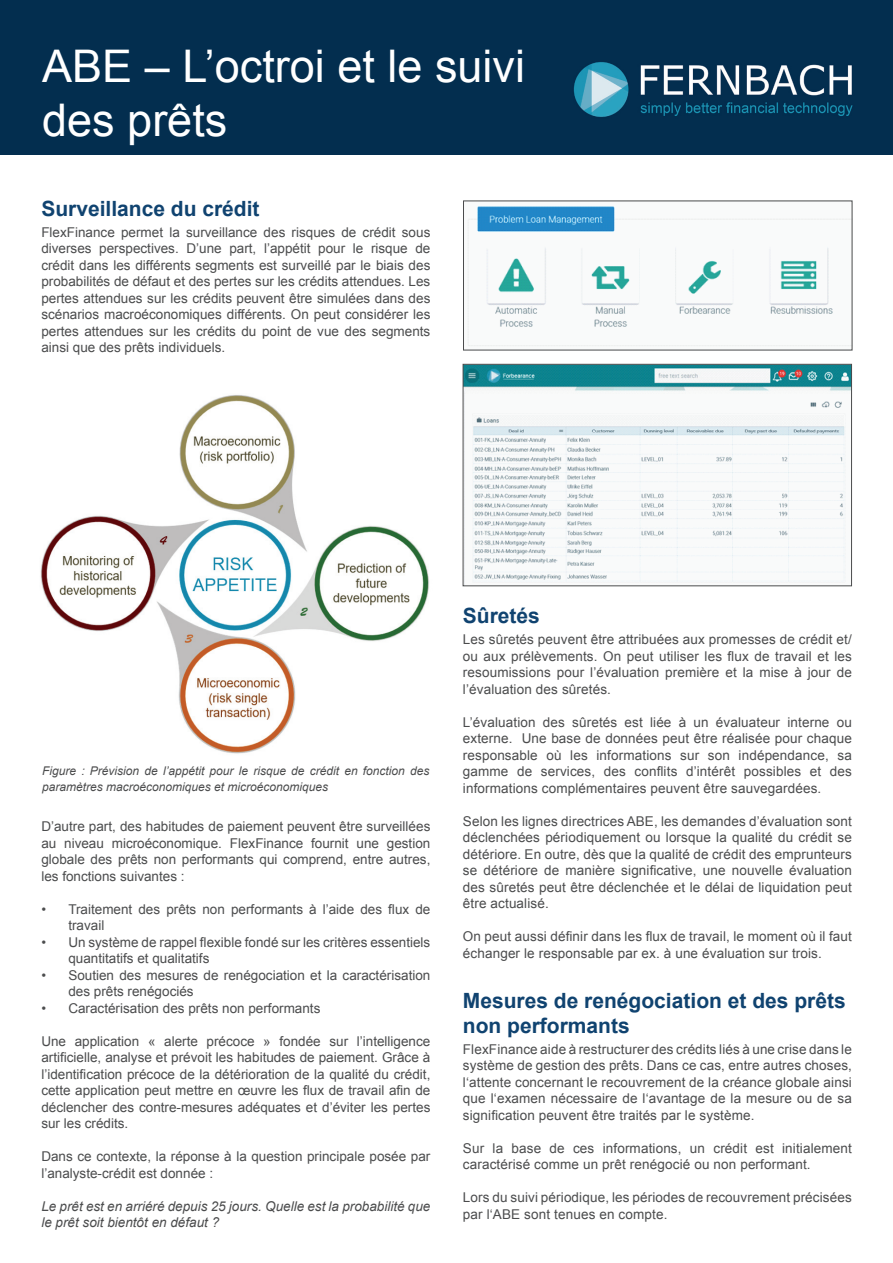
<style>
.page{position:relative;width:893px;height:1263px;background:#fff}
.page>*{position:absolute;margin:0;border:0;box-sizing:border-box;transform-origin:0 0}
.t1{font:45px/54px "Arial";color:#fff}
.t2{font:700 21px/25.2px "Arial";color:#104370}
.t3{font:13.5px/16.5px "Arial";letter-spacing:.01em;color:#4b4c4d;text-align:justify}
.t4{font:italic 13.5px/16.5px "Arial";color:#4b4c4d}
.t5{font:italic 12px/16.5px "Arial";color:#4b4c4d}
</style>
<div class="page">
<div style="left:0;top:0;width:893px;height:155px;background:#032e4f"></div>
<img style="left:573px;top:62px;width:280px;height:55px">
<img style="left:467px;top:206px;width:383px;height:140px">
<img style="left:465px;top:366px;width:385px;height:217px">
<div style="left:463px;top:364px;width:389px;height:222px;border:1px solid #4b4c4d"></div>
<img style="left:40px;top:395px;width:389px;height:359px">
<h1 class="t1" style="left:42px;top:39px;width:484px">ABE – L’octroi et le suivi des prêts</h1>
<h2 class="t2" style="left:41px;top:196px;width:220px">Surveillance du crédit</h2>
<p class="t3" style="left:41px;top:224px;width:391px">FlexFinance permet la surveillance des risques de crédit sous diverses perspectives. D’une part, l’appétit pour le risque de crédit dans les différents segments est surveillé par le biais des probabilités de défaut et des pertes sur les crédits attendues. Les pertes attendues sur les crédits peuvent être simulées dans des scénarios macroéconomiques différents. On peut considérer les pertes attendues sur les crédits du point de vue des segments ainsi que des prêts individuels.</p>
<p class="t5" style="left:42px;top:762px;width:389px">Figure : Prévision de l’appétit pour le risque de crédit en fonction des paramètres macroéconomiques et microéconomiques</p>
<p class="t3" style="left:41px;top:818px;width:391px">D’autre part, des habitudes de paiement peuvent être surveillées au niveau microéconomique. FlexFinance fournit une gestion globale des prêts non performants qui comprend, entre autres, les fonctions suivantes :</p>
<p class="t3" style="left:68px;top:900px;width:364px;text-indent:-27px">• Traitement des prêts non performants à l’aide des flux de travail</p>
<p class="t3" style="left:68px;top:933px;width:364px;text-indent:-27px">• Un système de rappel flexible fondé sur les critères essentiels quantitatifs et qualitatifs</p>
<p class="t3" style="left:68px;top:966px;width:364px;text-indent:-27px">• Soutien des mesures de renégociation et la caractérisation des prêts renégociés</p>
<p class="t3" style="left:41px;top:999px;width:281px">• Caractérisation des prêts non performants</p>
<p class="t3" style="left:41px;top:1032px;width:391px">Une application « alerte précoce » fondée sur l’intelligence artificielle, analyse et prévoit les habitudes de paiement. Grâce à l’identification précoce de la détérioration de la qualité du crédit, cette application peut mettre en œuvre les flux de travail afin de déclencher des contre-mesures adéquates et d’éviter les pertes sur les crédits.</p>
<p class="t3" style="left:41px;top:1148px;width:391px">Dans ce contexte, la réponse à la question principale posée par l’analyste-crédit est donnée :</p>
<p class="t4" style="left:41px;top:1198px;width:391px">Le prêt est en arriéré depuis 25 jours. Quelle est la probabilité que le prêt soit bientôt en défaut ?</p>
<h2 class="t2" style="left:463px;top:603px;width:79px">Sûretés</h2>
<p class="t3" style="left:463px;top:631px;width:391px">Les sûretés peuvent être attribuées aux promesses de crédit et/ ou aux prélèvements. On peut utiliser les flux de travail et les resoumissions pour l’évaluation première et la mise à jour de l’évaluation des sûretés.</p>
<p class="t3" style="left:463px;top:713px;width:390px">L’évaluation des sûretés est liée à un évaluateur interne ou externe. Une base de données peut être réalisée pour chaque responsable où les informations sur son indépendance, sa gamme de services, des conflits d’intérêt possibles et des informations complémentaires peuvent être sauvegardées.</p>
<p class="t3" style="left:463px;top:812px;width:391px">Selon les lignes directrices ABE, les demandes d’évaluation sont déclenchées périodiquement ou lorsque la qualité du crédit se détériore. En outre, dès que la qualité de crédit des emprunteurs se détériore de manière significative, une nouvelle évaluation des sûretés peut être déclenchée et le délai de liquidation peut être actualisé.</p>
<p class="t3" style="left:463px;top:928px;width:391px">On peut aussi définir dans les flux de travail, le moment où il faut échanger le responsable par ex. à une évaluation sur trois.</p>
<h2 class="t2" style="left:463px;top:988px;width:384px">Mesures de renégociation et des prêts non performants</h2>
<p class="t3" style="left:463px;top:1041px;width:391px">FlexFinance aide à restructurer des crédits liés à une crise dans le système de gestion des prêts. Dans ce cas, entre autres choses, l‘attente concernant le recouvrement de la créance globale ainsi que l‘examen nécessaire de l‘avantage de la mesure ou de sa signification peuvent être traités par le système.</p>
<p class="t3" style="left:463px;top:1140px;width:390px">Sur la base de ces informations, un crédit est initialement caractérisé comme un prêt renégocié ou non performant.</p>
<p class="t3" style="left:463px;top:1189px;width:390px">Lors du suivi périodique, les périodes de recouvrement précisées par l‘ABE sont tenues en compte.</p>
</div>
